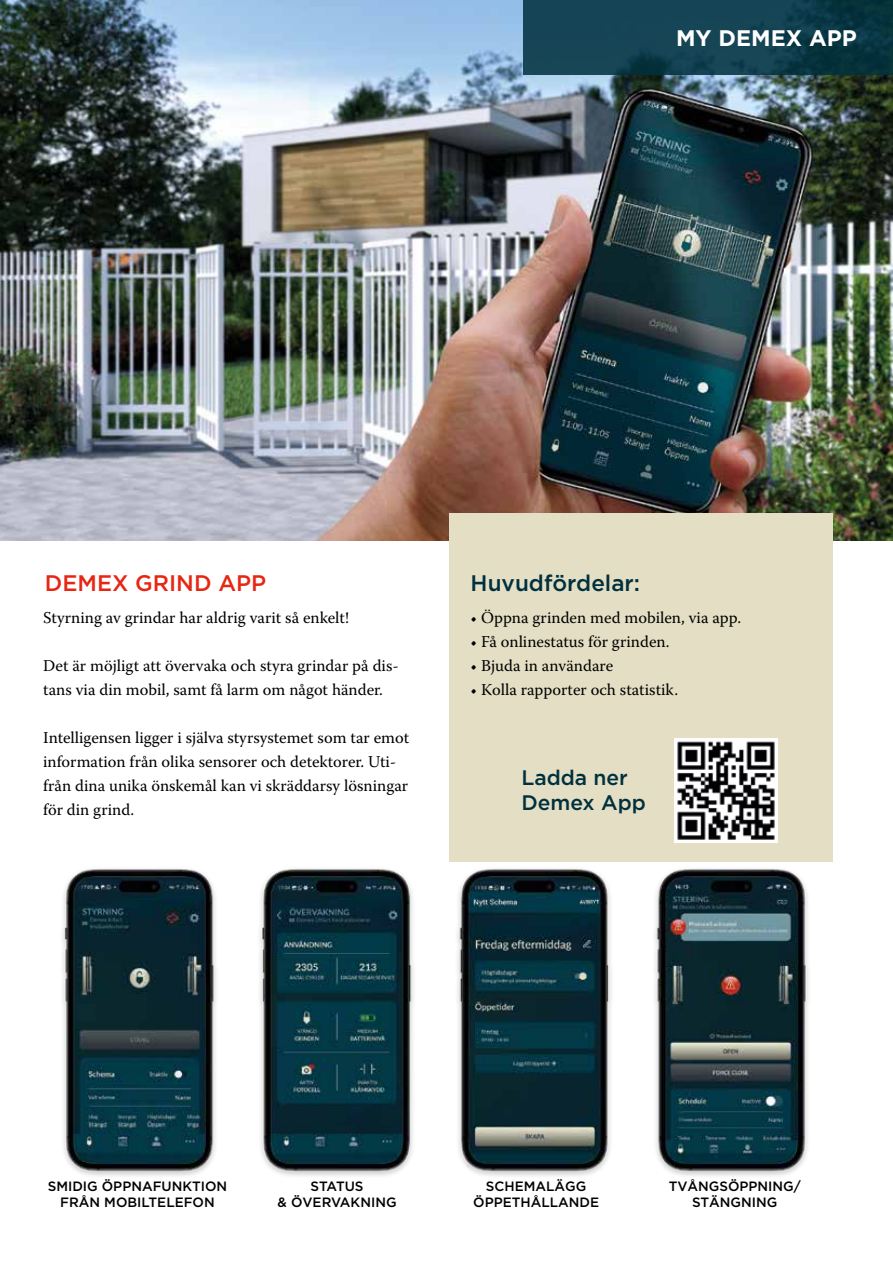
<style>
.page{position:relative;width:893px;height:1263px;background:#fff}
.page>*{position:absolute;margin:0;border:0;box-sizing:border-box;transform-origin:0 0}
.t1{font:500 22.5px "Gotham";color:#00303e}
.t2{font:500 22.5px "Gotham";color:#e52713}
.t3{font:700 22.5px "Gotham";color:#fff}
.t4{font:500 21px/25.2px "Gotham";color:#00303e}
.t5{font:16.5px/24px "Warnock Pro";color:#000}
.t6{font:500 13.5px/16.5px "Gotham";color:#000;text-align:center}
</style>
<div class="page">
<img style="left:0;top:0;width:893px;height:540px">
<div style="left:449px;top:513px;width:384px;height:349px;background:#e3dec4"></div>
<img style="left:62px;top:842px;width:747px;height:334px">
<img style="left:674px;top:739px;width:104px;height:103px">
<svg style="left:523px;top:0;width:370px;height:75px;background:#113f4e"></svg>
<h1 class="t3" style="left:676px;top:26px;width:182px">MY DEMEX APP</h1>
<h1 class="t2" style="left:45px;top:570px;width:223px">DEMEX GRIND APP</h1>
<p class="t5" style="left:43px;top:606px;width:307px">Styrning av grindar har aldrig varit så enkelt!</p>
<p class="t5" style="left:43px;top:654px;width:357px">Det är möjligt att övervaka och styra grindar på dis&shy;tans via din mobil, samt få larm om något händer.</p>
<p class="t5" style="left:43px;top:726px;width:368px">Intelligensen ligger i själva styrsystemet som tar emot information från olika sensorer och detektorer. Uti&shy;från dina unika önskemål kan vi skräddarsy lösningar för din grind.</p>
<h1 class="t1" style="left:471px;top:570px;width:171px">Huvudfördelar:</h1>
<p class="t5" style="left:471px;top:606px;width:272px">• Öppna grinden med mobilen, via app.</p>
<p class="t5" style="left:471px;top:630px;width:200px">• Få onlinestatus för grinden.</p>
<p class="t5" style="left:471px;top:654px;width:144px">• Bjuda in användare</p>
<p class="t5" style="left:471px;top:678px;width:209px">• Kolla rapporter och statistik.</p>
<p class="t4" style="left:521px;top:765px;width:126px">Ladda ner<br>Demex App</p>
<p class="t6" style="left:48px;top:1178px;width:181px">SMIDIG ÖPPNAFUNKTION<br>FRÅN MOBILTELEFON</p>
<p class="t6" style="left:278px;top:1178px;width:121px">STATUS<br>&amp; ÖVERVAKNING</p>
<p class="t6" style="left:473px;top:1178px;width:127px">SCHEMALÄGG<br>ÖPPETHÅLLANDE</p>
<p class="t6" style="left:669px;top:1178px;width:134px">TVÅNGSÖPPNING/<br>STÄNGNING</p>
</div>
